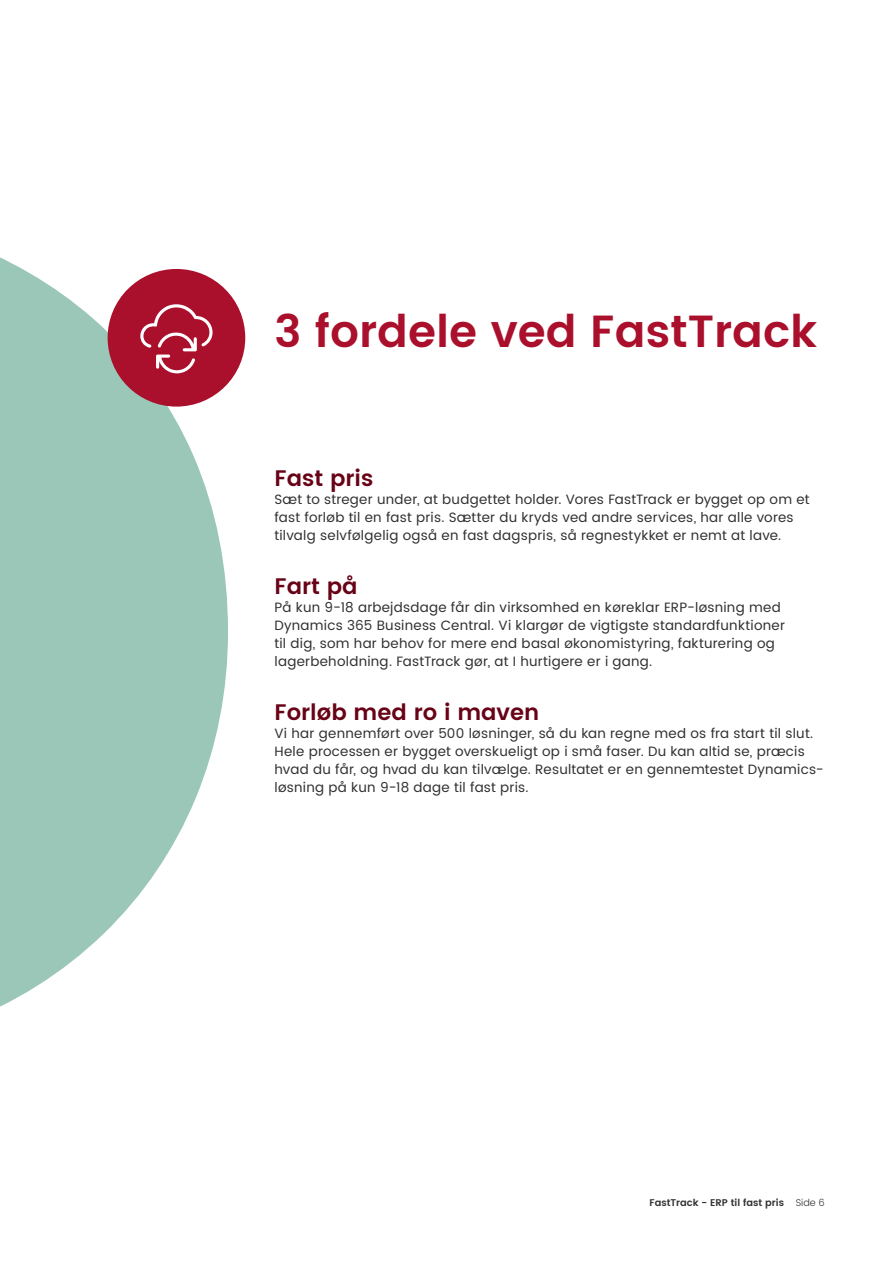
<style>
.page{position:relative;width:893px;height:1263px;background:#fff}
.page>*{position:absolute;margin:0;border:0;box-sizing:border-box;transform-origin:0 0}
.Overskrift_H1{font:600 45px "Poppins";color:#aa0f2b}
.Brødtekst{font:600 22.5px "Poppins";color:#680216}
.Brødtekst-2{font:13.5px/18px "Poppins";letter-spacing:.02em;color:#312f30}
.t1{font:600 9.75px "Poppins";color:#312f30}
.s1{font-weight:300}
</style>
<div class="page">
<svg style="left:0;top:257px;width:228px;height:750px;fill:#9bc7b9"></svg>
<div style="left:108px;top:269px;width:137px;height:138px;background:#aa0f2b;border-radius:50%"></div>
<svg style="left:140px;top:304px;width:73px;height:69px"></svg>
<p class="Overskrift_H1" style="left:274px;top:297px;width:544px">3 fordele ved FastTrack</p>
<p class="Brødtekst" style="left:274px;top:461px;width:100px">Fast pris</p>
<p class="Brødtekst-2" style="left:274px;top:491px;width:537px">Sæt to streger under, at budgettet holder. Vores FastTrack er bygget op om et fast forløb til en fast pris. Sætter du kryds ved andre services, har alle vores tilvalg selvfølgelig også en fast dagspris, så regnestykket er nemt at lave.</p>
<p class="Brødtekst" style="left:274px;top:569px;width:85px">Fart på</p>
<p class="Brødtekst-2" style="left:274px;top:599px;width:512px">På kun 9-18 arbejdsdage får din virksomhed en køreklar ERP-løsning med Dynamics 365 Business Central. Vi klargør de vigtigste standardfunktioner til dig, som har behov for mere end basal økonomistyring, fakturering og lagerbeholdning. FastTrack gør, at I hurtigere er i gang.</p>
<p class="Brødtekst" style="left:274px;top:695px;width:266px">Forløb med ro i maven</p>
<p class="Brødtekst-2" style="left:274px;top:725px;width:551px">Vi har gennemført over 500 løsninger, så du kan regne med os fra start til slut.<br>Hele processen er bygget overskueligt op i små faser. Du kan altid se, præcis hvad du får, og hvad du kan tilvælge. Resultatet er en gennemtestet Dynamics&shy;løsning på kun 9-18 dage til fast pris.</p>
<p class="t1" style="left:649px;top:1195px;width:177px">FastTrack - ERP til fast pris <span class="s1">Side 6</span></p>
</div>
